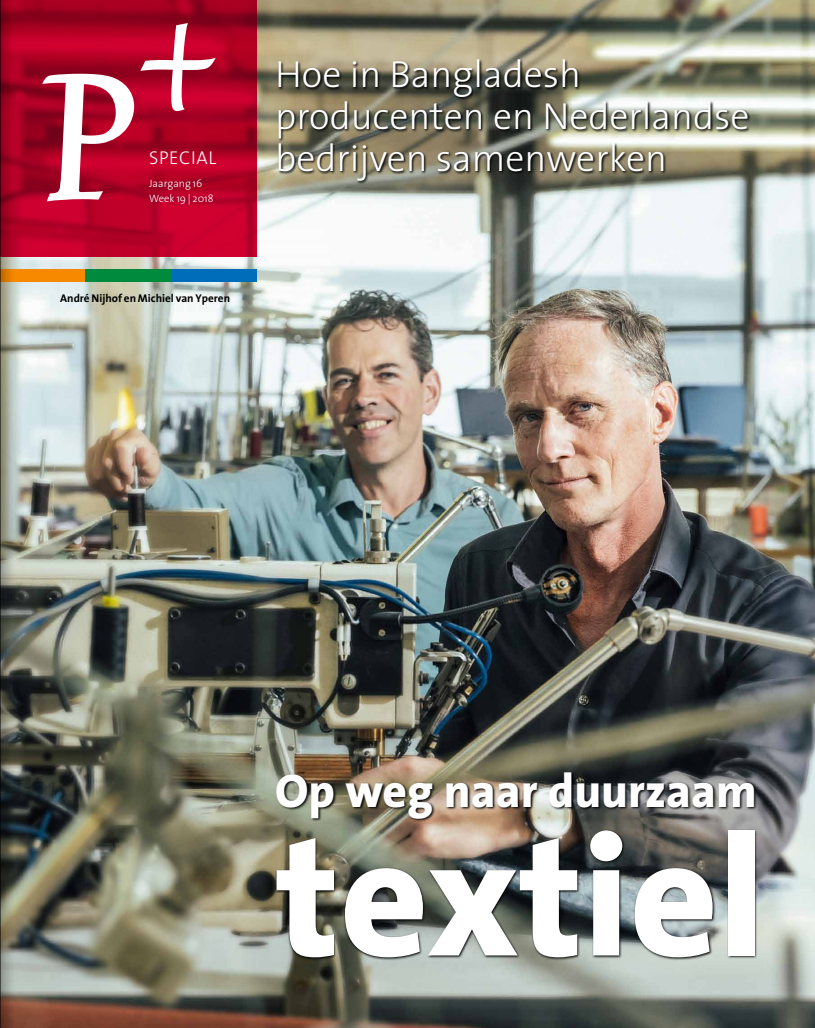
<style>
.page{position:relative;width:815px;height:1028px;background:#fff}
.page>*{position:absolute;margin:0;border:0;box-sizing:border-box;transform-origin:0 0}
.t1{font:227.12px "Trinite No 1 Med Ita";color:#fff}
.t2{font:800 171.38px "The Sans";color:#fff}
.t3{font:800 47.5px "The Sans";color:#fff}
.t4{font:300 37.88px/41.6px "The Sans";color:#fff}
.t5{font:300 18.62px "The Sans";letter-spacing:.03em;color:#fff}
.t6{font:700 11.25px "The Sans";color:#000}
.t7{font:300 10.62px/15px "The Sans";color:#fff}
</style>
<div class="page">
<img style="left:14px;top:0;width:801px;height:1028px">
<svg style="left:14px;top:0;width:243px;height:257px;background:#ae0025"></svg>
<div style="left:0;top:269px;width:86px;height:13px;background:#f78900"></div>
<div style="left:86px;top:269px;width:85px;height:13px;background:#008a3e"></div>
<div style="left:171px;top:269px;width:86px;height:13px;background:#006dbb"></div>
<svg style="left:278px;top:58px;width:473px;height:126px;background:#797664"></svg>
<img style="left:276px;top:771px;width:481px;height:51px">
<img style="left:275px;top:829px;width:483px;height:131px">
<svg style="left:9px;top:0;width:5px;height:1028px;background:#8d6464"></svg>
<div style="left:0;top:0;width:9px;height:1028px;background:#000;opacity:.75"></div>
<hr style="left:0;top:0;width:1px;height:1028px;background:#000">
<h1 class="t1" style="left:42px;top:33px;width:175px">P<sup>+</sup></h1>
<p class="t5" style="left:149px;top:142px;width:65px">special</p>
<p class="t7" style="left:149px;top:175px;width:66px">Jaargang 16<br>Week 19 | 2018</p>
<p class="t6" style="left:60px;top:289px;width:171px">André Nijhof en Michiel van Yperen</p>
<p class="t4" style="left:275px;top:52px;width:476px">Hoe in Bangladesh producenten en Nederlandse bedrijven samenwerken</p>
<p class="t3" style="left:275px;top:751px;width:483px">Op weg naar duurzaam</p>
<h2 class="t2" style="left:275px;top:752px;width:491px">textiel</h2>
</div>
